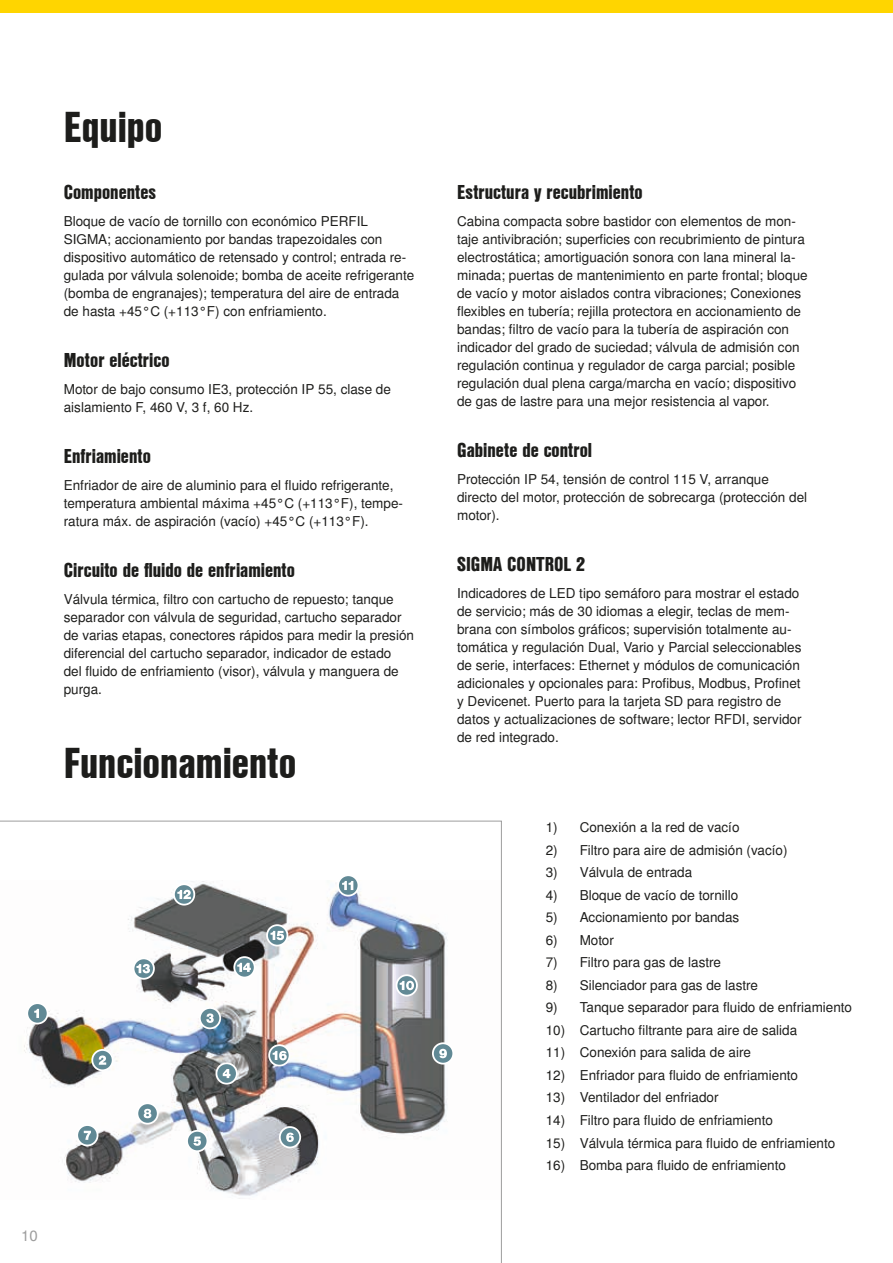
<style>
.page{position:relative;width:893px;height:1263px;background:#fff}
.page>*{position:absolute;margin:0;border:0;box-sizing:border-box;transform-origin:0 0}
.t1{font:42px "Nimbus San L Bla Con";color:#1d1d1b}
.t2{font:19.5px "Nimbus San L Bla Con";color:#1d1d1b}
.t3{font:15px "Nimbus San L";color:#9d9d9d}
.t4{font:13.5px/18px "Nimbus San L";color:#1d1d1b}
</style>
<div class="page">
<div style="left:0;top:0;width:893px;height:13px;background:#ffd500"></div>
<svg style="left:0;top:821px;width:502px;height:442px"></svg>
<div style="left:27px;top:1003px;width:21px;height:20px;background:#618995;border-radius:50%"></div>
<div style="left:26px;top:1002px;width:23px;height:22px;border:2px solid #fff;border-radius:50%"></div>
<svg style="left:34px;top:1009px;width:5px;height:9px"></svg>
<svg style="left:92px;top:1050px;width:21px;height:20px"></svg>
<div style="left:91px;top:1049px;width:23px;height:22px;border:2px solid #fff;border-radius:50%"></div>
<svg style="left:99px;top:1055px;width:7px;height:10px"></svg>
<div style="left:200px;top:1008px;width:20px;height:20px;background:#618995;border-radius:50%"></div>
<div style="left:199px;top:1007px;width:22px;height:22px;border:2px solid #fff;border-radius:50%"></div>
<svg style="left:206px;top:1013px;width:8px;height:10px"></svg>
<svg style="left:216px;top:1063px;width:21px;height:21px"></svg>
<div style="left:216px;top:1062px;width:22px;height:22px;border:2px solid #fff;border-radius:50%"></div>
<svg style="left:223px;top:1069px;width:7px;height:9px"></svg>
<div style="left:187px;top:1131px;width:20px;height:20px;background:#618995;border-radius:50%"></div>
<div style="left:186px;top:1130px;width:22px;height:22px;border:2px solid #fff;border-radius:50%"></div>
<svg style="left:193px;top:1136px;width:8px;height:10px"></svg>
<div style="left:280px;top:1127px;width:20px;height:20px;background:#618995;border-radius:50%"></div>
<div style="left:279px;top:1126px;width:22px;height:22px;border:2px solid #fff;border-radius:50%"></div>
<svg style="left:286px;top:1132px;width:8px;height:10px"></svg>
<svg style="left:77px;top:1125px;width:21px;height:20px"></svg>
<div style="left:76px;top:1124px;width:22px;height:22px;border:2px solid #fff;border-radius:50%"></div>
<svg style="left:84px;top:1131px;width:7px;height:9px"></svg>
<svg style="left:137px;top:1103px;width:21px;height:21px"></svg>
<div style="left:136px;top:1102px;width:23px;height:22px;border:2px solid #fff;border-radius:50%"></div>
<svg style="left:144px;top:1109px;width:7px;height:9px"></svg>
<svg style="left:174px;top:884px;width:20px;height:21px"></svg>
<div style="left:173px;top:883px;width:22px;height:22px;border:2px solid #fff;border-radius:50%"></div>
<svg style="left:177px;top:890px;width:14px;height:9px"></svg>
<svg style="left:134px;top:958px;width:20px;height:21px"></svg>
<div style="left:133px;top:957px;width:22px;height:23px;border:2px solid #fff;border-radius:50%"></div>
<svg style="left:136px;top:964px;width:14px;height:9px"></svg>
<div style="left:433px;top:1043px;width:20px;height:21px;background:#618995;border-radius:50%"></div>
<div style="left:432px;top:1042px;width:22px;height:22px;border:2px solid #fff;border-radius:50%"></div>
<svg style="left:439px;top:1049px;width:8px;height:9px"></svg>
<svg style="left:396px;top:975px;width:21px;height:21px"></svg>
<div style="left:396px;top:974px;width:22px;height:22px;border:2px solid #fff;border-radius:50%"></div>
<svg style="left:400px;top:981px;width:14px;height:9px"></svg>
<svg style="left:338px;top:875px;width:20px;height:21px"></svg>
<div style="left:337px;top:874px;width:22px;height:22px;border:2px solid #fff;border-radius:50%"></div>
<svg style="left:342px;top:881px;width:11px;height:9px"></svg>
<svg style="left:234px;top:957px;width:21px;height:20px"></svg>
<div style="left:233px;top:956px;width:23px;height:22px;border:2px solid #fff;border-radius:50%"></div>
<svg style="left:237px;top:963px;width:14px;height:9px"></svg>
<svg style="left:267px;top:925px;width:20px;height:20px"></svg>
<div style="left:266px;top:924px;width:22px;height:22px;border:2px solid #fff;border-radius:50%"></div>
<svg style="left:270px;top:931px;width:14px;height:9px"></svg>
<svg style="left:269px;top:1045px;width:21px;height:20px"></svg>
<div style="left:268px;top:1044px;width:22px;height:22px;border:2px solid #fff;border-radius:50%"></div>
<svg style="left:273px;top:1051px;width:14px;height:9px"></svg>
<h1 class="t1" style="left:64px;top:96px;width:100px">Equipo</h1>
<h2 class="t2" style="left:64px;top:178px;width:94px">Componentes</h2>
<p class="t4" style="left:64px;top:213px;width:352px">Bloque de vacío de tornillo con económico PERFIL SIGMA; accionamiento por bandas trapezoidales con dispositivo automático de retensado y control; entrada re&shy;gulada por válvula solenoide; bomba de aceite refrigerante (bomba de engranajes); temperatura del aire de entrada de hasta +45°C (+113°F) con enfriamiento.</p>
<h2 class="t2" style="left:64px;top:346px;width:107px">Motor eléctrico</h2>
<p class="t4" style="left:64px;top:381px;width:329px">Motor de bajo consumo IE3, protección IP 55, clase de aislamiento F, 460 V, 3 f, 60 Hz.</p>
<h2 class="t2" style="left:64px;top:442px;width:89px">Enfriamiento</h2>
<p class="t4" style="left:64px;top:477px;width:341px">Enfriador de aire de aluminio para el fluido refrigerante, temperatura ambiental máxima +45°C (+113°F), tempe&shy;ratura máx. de aspiración (vacío) +45°C (+113°F).</p>
<h2 class="t2" style="left:64px;top:556px;width:233px">Circuito de fluido de enfriamiento</h2>
<p class="t4" style="left:64px;top:591px;width:352px">Válvula térmica, filtro con cartucho de repuesto; tanque separador con válvula de seguridad, cartucho separador de varias etapas, conectores rápidos para medir la presión diferencial del cartucho separador, indicador de estado<br>del fluido de enfriamiento (visor), válvula y manguera de purga.</p>
<h1 class="t1" style="left:64px;top:732px;width:234px">Funcionamiento</h1>
<p class="t3" style="left:21px;top:1226px;width:18px">10</p>
<h2 class="t2" style="left:457px;top:178px;width:187px">Estructura y recubrimiento</h2>
<p class="t4" style="left:457px;top:213px;width:352px">Cabina compacta sobre bastidor con elementos de mon&shy;taje antivibración; superficies con recubrimiento de pintura electrostática; amortiguación sonora con lana mineral la&shy;minada; puertas de mantenimiento en parte frontal; bloque de vacío y motor aislados contra vibraciones; Conexiones flexibles en tubería; rejilla protectora en accionamiento de bandas; filtro de vacío para la tubería de aspiración con indicador del grado de suciedad; válvula de admisión con regulación continua y regulador de carga parcial; posible regulación dual plena carga/marcha en vacío; dispositivo de gas de lastre para una mejor resistencia al vapor.</p>
<h2 class="t2" style="left:457px;top:436px;width:137px">Gabinete de control</h2>
<p class="t4" style="left:457px;top:471px;width:352px">Protección IP 54, tensión de control 115 V, arranque directo del motor, protección de sobrecarga (protección del motor).</p>
<h2 class="t2" style="left:457px;top:550px;width:130px">SIGMA CONTROL 2</h2>
<p class="t4" style="left:457px;top:585px;width:346px">Indicadores de LED tipo semáforo para mostrar el estado de servicio; más de 30 idiomas a elegir, teclas de mem&shy;brana con símbolos gráficos; supervisión totalmente au&shy;tomática y regulación Dual, Vario y Parcial seleccionables de serie, interfaces: Ethernet y módulos de comunicación adicionales y opcionales para: Profibus, Modbus, Profinet y Devicenet. Puerto para la tarjeta SD para registro de datos y actualizaciones de software; lector RFDI, servidor de red integrado.</p>
<p class="t4" style="left:546px;top:819px;width:195px">1) Conexión a la red de vacío</p>
<p class="t4" style="left:546px;top:841px;width:243px">2) Filtro para aire de admisión (vacío)</p>
<p class="t4" style="left:546px;top:864px;width:148px">3) Válvula de entrada</p>
<p class="t4" style="left:546px;top:886px;width:194px">4) Bloque de vacío de tornillo</p>
<p class="t4" style="left:546px;top:909px;width:195px">5) Accionamiento por bandas</p>
<p class="t4" style="left:546px;top:931px;width:70px">6) Motor</p>
<p class="t4" style="left:546px;top:954px;width:177px">7) Filtro para gas de lastre</p>
<p class="t4" style="left:546px;top:976px;width:214px">8) Silenciador para gas de lastre</p>
<p class="t4" style="left:546px;top:999px;width:308px">9) Tanque separador para fluido de enfriamiento</p>
<p class="t4" style="left:546px;top:1021px;width:253px">10) Cartucho filtrante para aire de salida</p>
<p class="t4" style="left:546px;top:1044px;width:207px">11) Conexión para salida de aire</p>
<p class="t4" style="left:546px;top:1066px;width:254px">12) Enfriador para fluido de enfriamiento</p>
<p class="t4" style="left:546px;top:1089px;width:174px">13) Ventilador del enfriador</p>
<p class="t4" style="left:546px;top:1111px;width:229px">14) Filtro para fluido de enfriamiento</p>
<p class="t4" style="left:546px;top:1134px;width:291px">15) Válvula térmica para fluido de enfriamiento</p>
<p class="t4" style="left:546px;top:1156px;width:242px">16) Bomba para fluido de enfriamiento</p>
</div>
